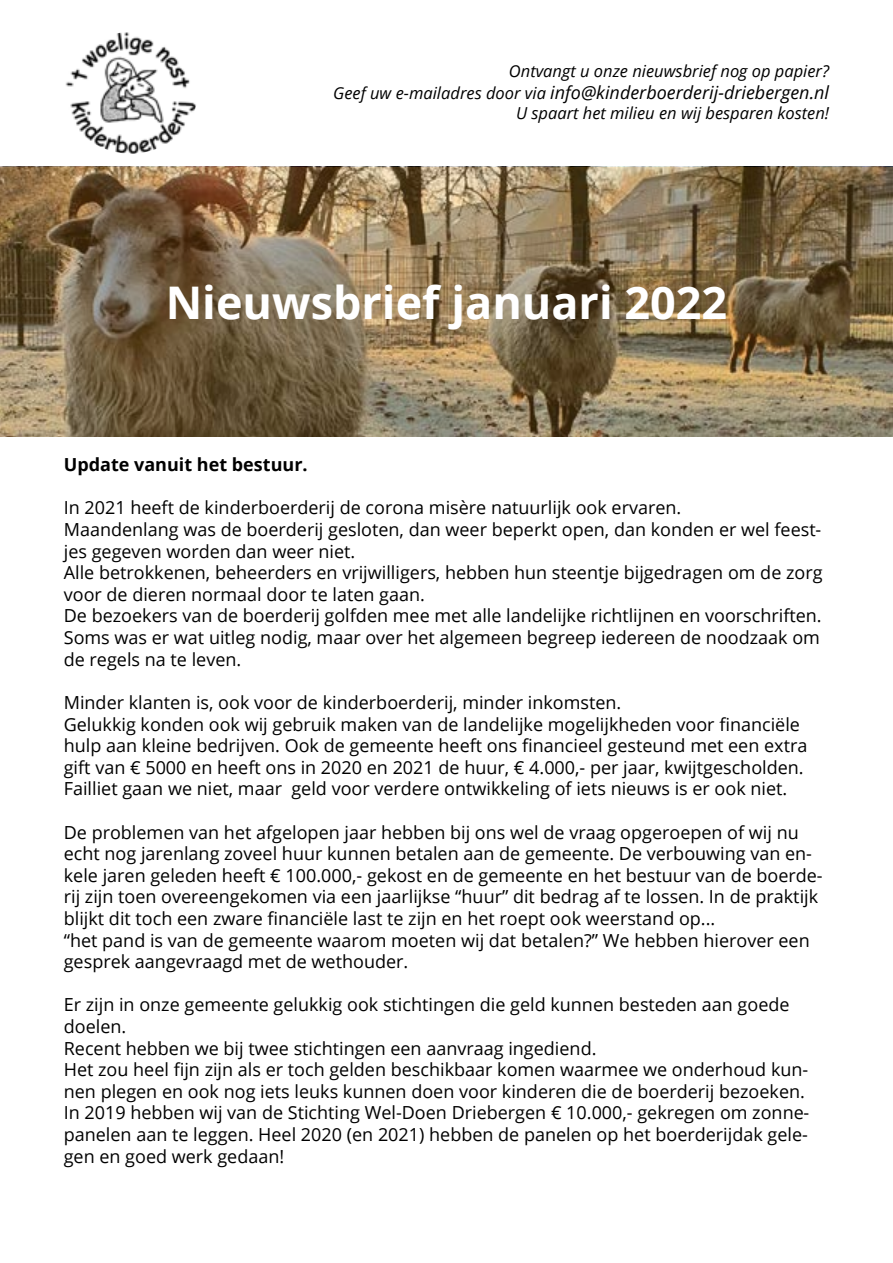
<style>
.page{position:relative;width:893px;height:1263px;background:#fff}
.page>*{position:absolute;margin:0;border:0;box-sizing:border-box;transform-origin:0 0}
.t1{font:700 45px "Open Sans";color:#fff}
.t2{font:18px/21.6px "Open Sans";color:#000}
.t3{font:italic 18px "Open Sans";color:#000}
.t4{font:700 18px "Open Sans";color:#000}
.t5{font:italic 16.5px "Open Sans";color:#000}
.s1{font-size:16.5px}
</style>
<div class="page">
<img style="left:65px;top:32px;width:131px;height:122px">
<svg style="left:0;top:167px;width:893px;height:269px;background:#847051"></svg>
<p class="t5" style="left:509px;top:60px;width:322px">Ontvangt u onze nieuwsbrief nog op papier?</p>
<p class="t3" style="left:333px;top:80px;width:497px"><span class="s1">Geef uw e-mailadres door via</span> info@kinderboerderij-driebergen.nl</p>
<p class="t5" style="left:516px;top:101px;width:315px">U spaart het milieu en wij besparen kosten!</p>
<h1 class="t1" style="left:166px;top:271px;width:563px">Nieuwsbrief januari 2022</h1>
<p class="t4" style="left:64px;top:452px;width:245px">Update vanuit het bestuur.</p>
<p class="t2" style="left:64px;top:497px;width:760px">In 2021 heeft de kinderboerderij de corona misère natuurlijk ook ervaren.<br>Maandenlang was de boerderij gesloten, dan weer beperkt open, dan konden er wel feest&shy;jes gegeven worden dan weer niet.<br>Alle betrokkenen, beheerders en vrijwilligers, hebben hun steentje bijgedragen om de zorg voor de dieren normaal door te laten gaan.<br>De bezoekers van de boerderij golfden mee met alle landelijke richtlijnen en voorschriften.<br>Soms was er wat uitleg nodig, maar over het algemeen begreep iedereen de noodzaak om de regels na te leven.</p>
<p class="t2" style="left:64px;top:691px;width:745px">Minder klanten is, ook voor de kinderboerderij, minder inkomsten.<br>Gelukkig konden ook wij gebruik maken van de landelijke mogelijkheden voor financiële hulp aan kleine bedrijven. Ook de gemeente heeft ons financieel gesteund met een extra gift van € 5000 en heeft ons in 2020 en 2021 de huur, € 4.000,- per jaar, kwijtgescholden.<br>Failliet gaan we niet, maar geld voor verdere ontwikkeling of iets nieuws is er ook niet.</p>
<p class="t2" style="left:64px;top:821px;width:760px">De problemen van het afgelopen jaar hebben bij ons wel de vraag opgeroepen of wij nu echt nog jarenlang zoveel huur kunnen betalen aan de gemeente. De verbouwing van en&shy;kele jaren geleden heeft € 100.000,- gekost en de gemeente en het bestuur van de boerde&shy;rij zijn toen overeengekomen via een jaarlijkse “huur” dit bedrag af te lossen. In de praktijk blijkt dit toch een zware financiële last te zijn en het roept ook weerstand op...<br>“het pand is van de gemeente waarom moeten wij dat betalen?” We hebben hierover een gesprek aangevraagd met de wethouder.</p>
<p class="t2" style="left:64px;top:993px;width:747px">Er zijn in onze gemeente gelukkig ook stichtingen die geld kunnen besteden aan goede doelen.<br>Recent hebben we bij twee stichtingen een aanvraag ingediend.<br>Het zou heel fijn zijn als er toch gelden beschikbaar komen waarmee we onderhoud kun&shy;nen plegen en ook nog iets leuks kunnen doen voor kinderen die de boerderij bezoeken.<br>In 2019 hebben wij van de Stichting Wel-Doen Driebergen € 10.000,- gekregen om zonne&shy;panelen aan te leggen. Heel 2020 (en 2021) hebben de panelen op het boerderijdak gele&shy;gen en goed werk gedaan!</p>
</div>
